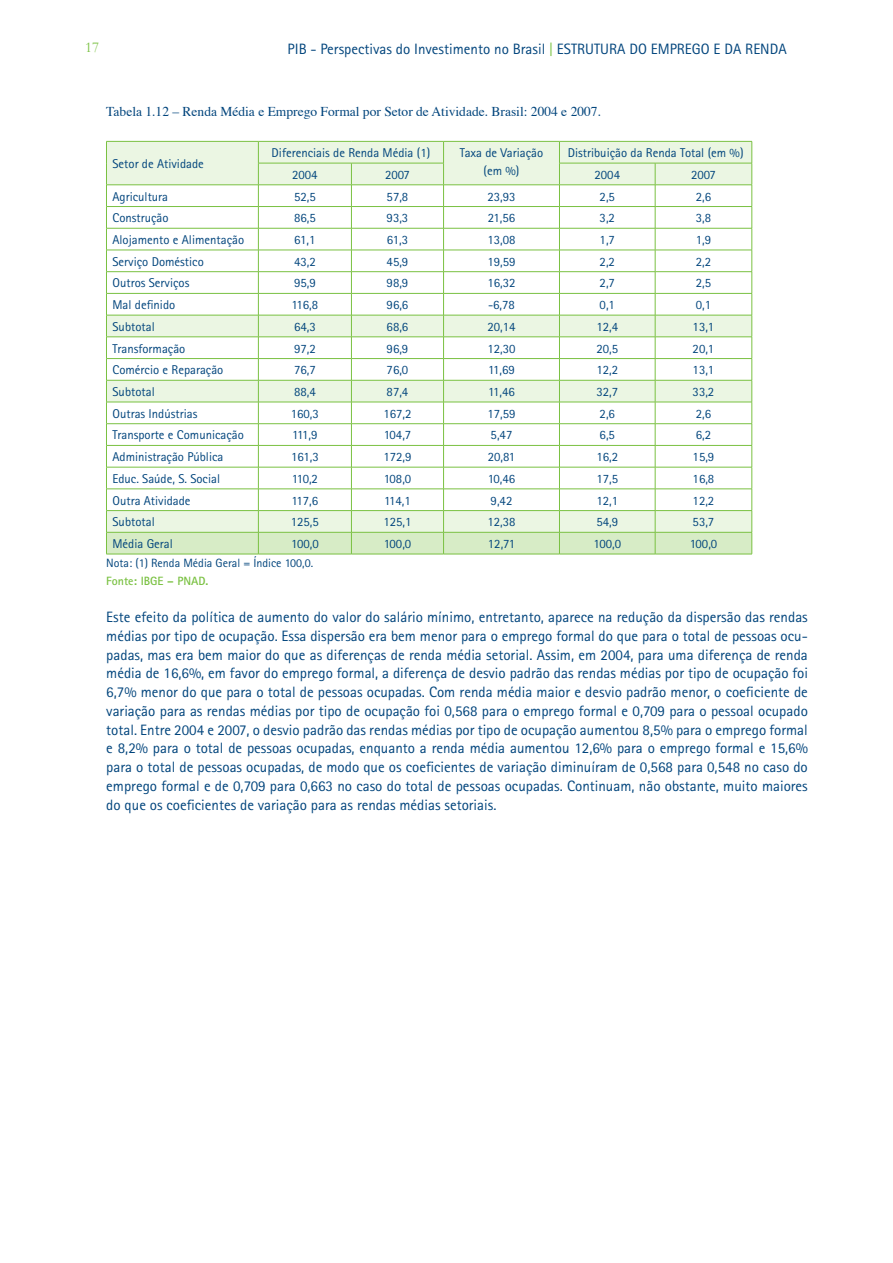
<style>
.page{position:relative;width:893px;height:1263px;background:#fff}
.page>*{position:absolute;margin:0;border:0;box-sizing:border-box;transform-origin:0 0}
.t1{font:15px/18.8px "Rotis Sans Serif";color:#00447c;text-align:justify}
.t2{font:15px "Garamond";color:#7ac142}
.t3{font:13.5px "Times";color:#00447c}
.t4{font:12.75px/18px "Rotis Sans Serif";color:#00447c;text-align:center}
.t5{font:12px "Rotis Sans Serif";color:#00447c}
.t6{font:700 12px "Rotis Sans Serif";color:#7ac142}
.s1{color:#7ac142}
</style>
<div class="page">
<hr style="left:106px;top:141px;width:152px;height:1px;background:#7ac142">
<hr style="left:258px;top:141px;width:93px;height:1px;background:#7ac142">
<hr style="left:351px;top:141px;width:93px;height:1px;background:#7ac142">
<hr style="left:444px;top:141px;width:115px;height:1px;background:#7ac142">
<hr style="left:559px;top:141px;width:96px;height:1px;background:#7ac142">
<hr style="left:655px;top:141px;width:97px;height:1px;background:#7ac142">
<svg style="left:106px;top:142px;width:647px;height:412px"></svg>
<hr style="left:106px;top:554px;width:152px;height:1px;background:#7ac142">
<hr style="left:258px;top:554px;width:93px;height:1px;background:#7ac142">
<hr style="left:351px;top:554px;width:93px;height:1px;background:#7ac142">
<hr style="left:444px;top:554px;width:115px;height:1px;background:#7ac142">
<hr style="left:559px;top:554px;width:96px;height:1px;background:#7ac142">
<hr style="left:655px;top:554px;width:97px;height:1px;background:#7ac142">
<p class="t2" style="left:85px;top:39px;width:16px">17</p>
<p class="t1" style="left:288px;top:39px;width:501px">PIB - Perspectivas do Investimento no Brasil <span class="s1">|</span> ESTRUTURA DO EMPREGO E DA RENDA</p>
<p class="t3" style="left:106px;top:103px;width:496px">Tabela 1.12 – Renda Média e Emprego Formal por Setor de Atividade. Brasil: 2004 e 2007.</p>
<p class="t4" style="left:112px;top:155px;width:93px">Setor de Atividade</p>
<p class="t4" style="left:272px;top:144px;width:160px">Diferenciais de Renda Média (1)</p>
<p class="t4" style="left:460px;top:144px;width:85px">Taxa de Variação (em %)</p>
<p class="t4" style="left:568px;top:144px;width:177px">Distribuição da Renda Total (em %)</p>
<p class="t4" style="left:292px;top:165px;width:27px">2004</p>
<p class="t4" style="left:385px;top:165px;width:26px">2007</p>
<p class="t4" style="left:595px;top:165px;width:27px">2004</p>
<p class="t4" style="left:691px;top:165px;width:26px">2007</p>
<p class="t4" style="left:112px;top:187px;width:57px">Agricultura</p>
<p class="t4" style="left:294px;top:187px;width:23px">52,5</p>
<p class="t4" style="left:387px;top:187px;width:23px">57,8</p>
<p class="t4" style="left:487px;top:187px;width:30px">23,93</p>
<p class="t4" style="left:600px;top:187px;width:17px">2,5</p>
<p class="t4" style="left:696px;top:187px;width:17px">2,6</p>
<p class="t4" style="left:112px;top:209px;width:58px">Construção</p>
<p class="t4" style="left:294px;top:209px;width:23px">86,5</p>
<p class="t4" style="left:387px;top:209px;width:23px">93,3</p>
<p class="t4" style="left:488px;top:209px;width:29px">21,56</p>
<p class="t4" style="left:600px;top:209px;width:17px">3,2</p>
<p class="t4" style="left:696px;top:209px;width:17px">3,8</p>
<p class="t4" style="left:112px;top:231px;width:133px">Alojamento e Alimentação</p>
<p class="t4" style="left:294px;top:231px;width:23px">61,1</p>
<p class="t4" style="left:387px;top:231px;width:23px">61,3</p>
<p class="t4" style="left:487px;top:231px;width:30px">13,08</p>
<p class="t4" style="left:600px;top:231px;width:17px">1,7</p>
<p class="t4" style="left:696px;top:231px;width:17px">1,9</p>
<p class="t4" style="left:112px;top:252px;width:93px">Serviço Doméstico</p>
<p class="t4" style="left:294px;top:252px;width:23px">43,2</p>
<p class="t4" style="left:387px;top:252px;width:23px">45,9</p>
<p class="t4" style="left:487px;top:252px;width:30px">19,59</p>
<p class="t4" style="left:600px;top:252px;width:17px">2,2</p>
<p class="t4" style="left:696px;top:252px;width:17px">2,2</p>
<p class="t4" style="left:112px;top:274px;width:78px">Outros Serviços</p>
<p class="t4" style="left:294px;top:274px;width:23px">95,9</p>
<p class="t4" style="left:387px;top:274px;width:23px">98,9</p>
<p class="t4" style="left:487px;top:274px;width:30px">16,32</p>
<p class="t4" style="left:600px;top:274px;width:17px">2,7</p>
<p class="t4" style="left:696px;top:274px;width:17px">2,5</p>
<p class="t4" style="left:112px;top:296px;width:64px">Mal definido</p>
<p class="t4" style="left:292px;top:296px;width:28px">116,8</p>
<p class="t4" style="left:387px;top:296px;width:23px">96,6</p>
<p class="t4" style="left:488px;top:296px;width:28px">-6,78</p>
<p class="t4" style="left:600px;top:296px;width:17px">0,1</p>
<p class="t4" style="left:696px;top:296px;width:17px">0,1</p>
<p class="t4" style="left:112px;top:317px;width:44px">Subtotal</p>
<p class="t4" style="left:294px;top:317px;width:23px">64,3</p>
<p class="t4" style="left:387px;top:317px;width:23px">68,6</p>
<p class="t4" style="left:487px;top:317px;width:30px">20,14</p>
<p class="t4" style="left:596px;top:317px;width:23px">12,4</p>
<p class="t4" style="left:693px;top:317px;width:23px">13,1</p>
<p class="t4" style="left:112px;top:339px;width:74px">Transformação</p>
<p class="t4" style="left:294px;top:339px;width:23px">97,2</p>
<p class="t4" style="left:387px;top:339px;width:23px">96,9</p>
<p class="t4" style="left:487px;top:339px;width:30px">12,30</p>
<p class="t4" style="left:596px;top:339px;width:23px">20,5</p>
<p class="t4" style="left:693px;top:339px;width:23px">20,1</p>
<p class="t4" style="left:112px;top:361px;width:112px">Comércio e Reparação</p>
<p class="t4" style="left:294px;top:361px;width:23px">76,7</p>
<p class="t4" style="left:387px;top:361px;width:23px">76,0</p>
<p class="t4" style="left:488px;top:361px;width:28px">11,69</p>
<p class="t4" style="left:596px;top:361px;width:23px">12,2</p>
<p class="t4" style="left:693px;top:361px;width:23px">13,1</p>
<p class="t4" style="left:112px;top:383px;width:44px">Subtotal</p>
<p class="t4" style="left:294px;top:383px;width:23px">88,4</p>
<p class="t4" style="left:387px;top:383px;width:23px">87,4</p>
<p class="t4" style="left:488px;top:383px;width:28px">11,46</p>
<p class="t4" style="left:596px;top:383px;width:23px">32,7</p>
<p class="t4" style="left:693px;top:383px;width:23px">33,2</p>
<p class="t4" style="left:112px;top:404px;width:86px">Outras Indústrias</p>
<p class="t4" style="left:291px;top:404px;width:30px">160,3</p>
<p class="t4" style="left:383px;top:404px;width:30px">167,2</p>
<p class="t4" style="left:487px;top:404px;width:30px">17,59</p>
<p class="t4" style="left:600px;top:404px;width:17px">2,6</p>
<p class="t4" style="left:696px;top:404px;width:17px">2,6</p>
<p class="t4" style="left:112px;top:426px;width:133px">Transporte e Comunicação</p>
<p class="t4" style="left:292px;top:426px;width:27px">111,9</p>
<p class="t4" style="left:384px;top:426px;width:29px">104,7</p>
<p class="t4" style="left:491px;top:426px;width:23px">5,47</p>
<p class="t4" style="left:600px;top:426px;width:17px">6,5</p>
<p class="t4" style="left:696px;top:426px;width:17px">6,2</p>
<p class="t4" style="left:112px;top:448px;width:112px">Administração Pública</p>
<p class="t4" style="left:291px;top:448px;width:29px">161,3</p>
<p class="t4" style="left:383px;top:448px;width:30px">172,9</p>
<p class="t4" style="left:488px;top:448px;width:29px">20,81</p>
<p class="t4" style="left:596px;top:448px;width:23px">16,2</p>
<p class="t4" style="left:693px;top:448px;width:23px">15,9</p>
<p class="t4" style="left:112px;top:469px;width:109px">Educ. Saúde, S. Social</p>
<p class="t4" style="left:292px;top:469px;width:28px">110,2</p>
<p class="t4" style="left:384px;top:469px;width:29px">108,0</p>
<p class="t4" style="left:488px;top:469px;width:29px">10,46</p>
<p class="t4" style="left:596px;top:469px;width:23px">17,5</p>
<p class="t4" style="left:693px;top:469px;width:23px">16,8</p>
<p class="t4" style="left:112px;top:491px;width:80px">Outra Atividade</p>
<p class="t4" style="left:292px;top:491px;width:28px">117,6</p>
<p class="t4" style="left:384px;top:491px;width:28px">114,1</p>
<p class="t4" style="left:491px;top:491px;width:23px">9,42</p>
<p class="t4" style="left:596px;top:491px;width:23px">12,1</p>
<p class="t4" style="left:693px;top:491px;width:23px">12,2</p>
<p class="t4" style="left:112px;top:513px;width:44px">Subtotal</p>
<p class="t4" style="left:291px;top:513px;width:30px">125,5</p>
<p class="t4" style="left:383px;top:513px;width:30px">125,1</p>
<p class="t4" style="left:487px;top:513px;width:30px">12,38</p>
<p class="t4" style="left:596px;top:513px;width:23px">54,9</p>
<p class="t4" style="left:693px;top:513px;width:23px">53,7</p>
<p class="t4" style="left:112px;top:535px;width:62px">Média Geral</p>
<p class="t4" style="left:291px;top:535px;width:29px">100,0</p>
<p class="t4" style="left:384px;top:535px;width:29px">100,0</p>
<p class="t4" style="left:488px;top:535px;width:29px">12,71</p>
<p class="t4" style="left:593px;top:535px;width:29px">100,0</p>
<p class="t4" style="left:690px;top:535px;width:29px">100,0</p>
<p class="t5" style="left:106px;top:556px;width:208px">Nota: (1) Renda Média Geral = Índice 100,0.</p>
<p class="t6" style="left:106px;top:573px;width:104px">Fonte: IBGE – PNAD.</p>
<p class="t1" style="left:106px;top:608px;width:703px">Este efeito da política de aumento do valor do salário mínimo, entretanto, aparece na redução da dispersão das rendas médias por tipo de ocupação. Essa dispersão era bem menor para o emprego formal do que para o total de pessoas ocu&shy;padas, mas era bem maior do que as diferenças de renda média setorial. Assim, em 2004, para uma diferença de renda média de 16,6%, em favor do emprego formal, a diferença de desvio padrão das rendas médias por tipo de ocupação foi 6,7% menor do que para o total de pessoas ocupadas. Com renda média maior e desvio padrão menor, o coeficiente de variação para as rendas médias por tipo de ocupação foi 0,568 para o emprego formal e 0,709 para o pessoal ocupado total. Entre 2004 e 2007, o desvio padrão das rendas médias por tipo de ocupação aumentou 8,5% para o emprego formal e 8,2% para o total de pessoas ocupadas, enquanto a renda média aumentou 12,6% para o emprego formal e 15,6% para o total de pessoas ocupadas, de modo que os coeficientes de variação diminuíram de 0,568 para 0,548 no caso do emprego formal e de 0,709 para 0,663 no caso do total de pessoas ocupadas. Continuam, não obstante, muito maiores do que os coeficientes de variação para as rendas médias setoriais.</p>
</div>
